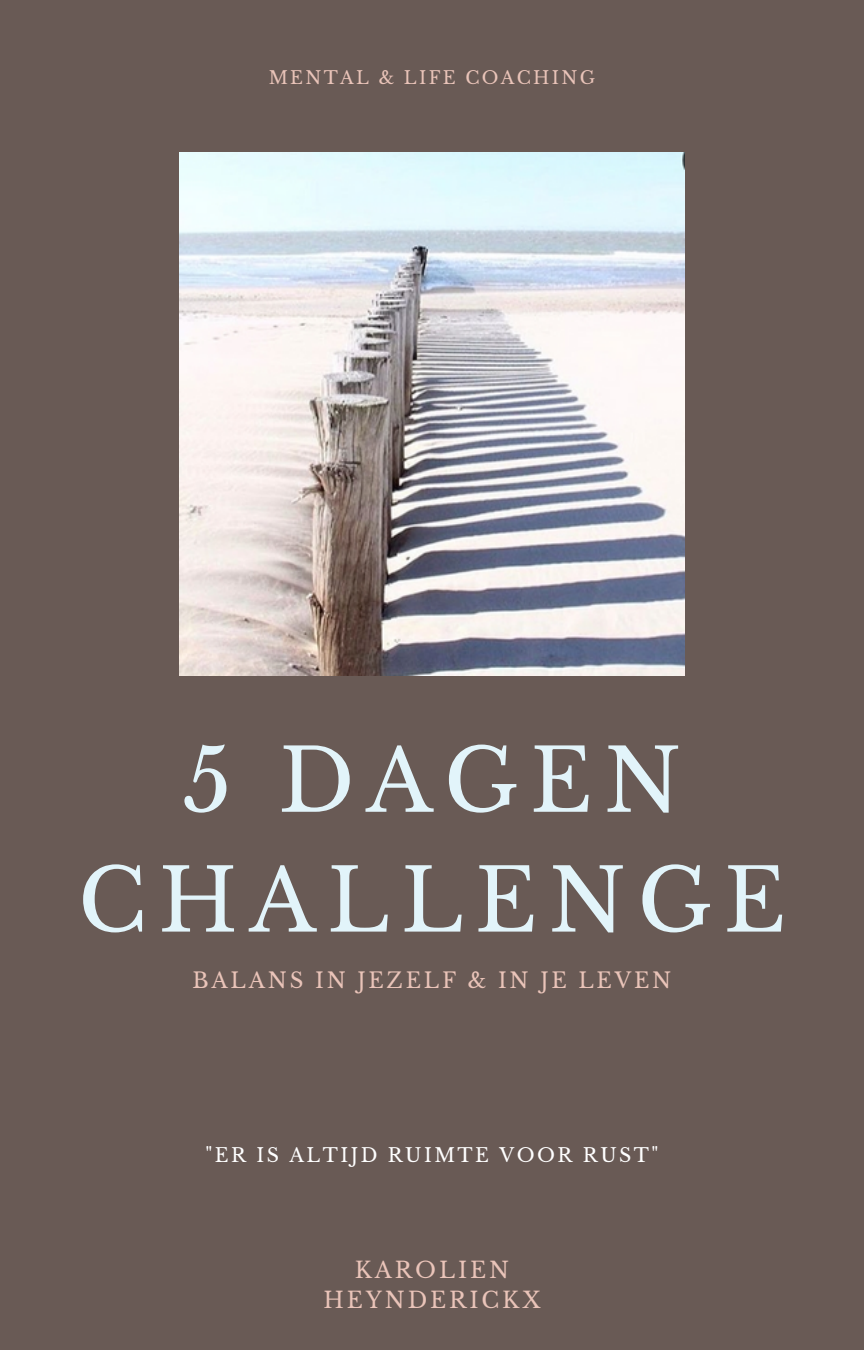
<style>
.page{position:relative;width:864px;height:1350px;background:#695a55}
.page>*{position:absolute;margin:0;border:0;box-sizing:border-box;transform-origin:0 0}
.t1{font:86.17px/119.7px "Libre Baskerville";letter-spacing:.13em;color:#e2f4fa;text-align:center}
.t2{font:22.28px/30.4px "Libre Baskerville";letter-spacing:.13em;color:#eac4b9;text-align:center}
.t3{font:21.15px "Libre Baskerville";letter-spacing:.13em;color:#eac4b9}
.t4{font:18.9px "Libre Baskerville";letter-spacing:.13em;color:#fff}
.t5{font:17.78px "Libre Baskerville";letter-spacing:.13em;color:#eac4b9}
</style>
<div class="page">
<img style="left:180px;top:153px;width:504px;height:523px">
<p class="t5" style="left:269px;top:66px;width:328px">MENTAL &amp; LIFE COACHING</p>
<h1 class="t1" style="left:78px;top:722px;width:710px">5 DAGEN<br>CHALLENGE</h1>
<p class="t3" style="left:193px;top:968px;width:480px">BALANS IN JEZELF &amp; IN JE LEVEN</p>
<p class="t4" style="left:205px;top:1143px;width:455px">"ER IS ALTIJD RUIMTE VOOR RUST"</p>
<p class="t2" style="left:323px;top:1255px;width:219px">KAROLIEN<br>HEYNDERICKX</p>
</div>
